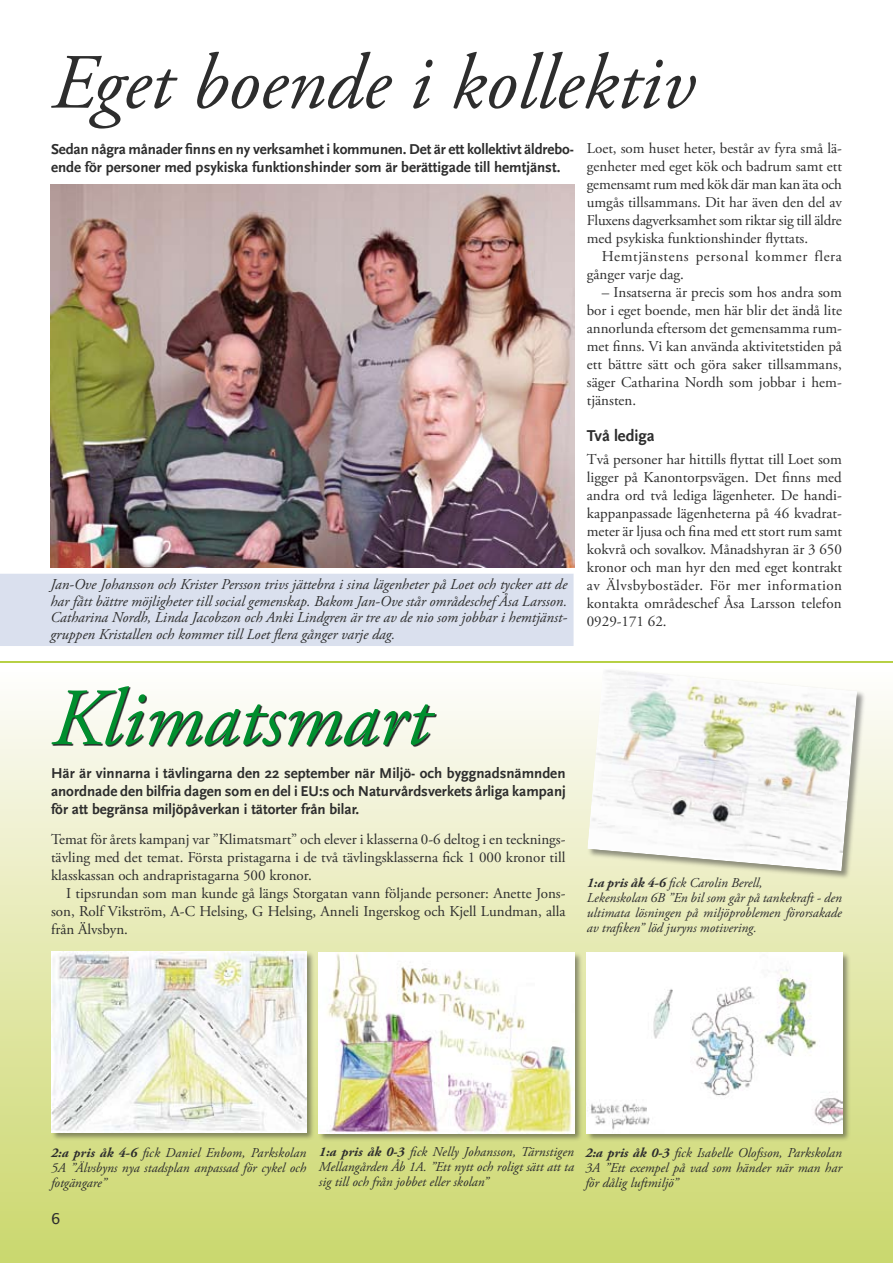
<style>
.page{position:relative;width:893px;height:1263px;background:#fff}
.page>*{position:absolute;margin:0;border:0;box-sizing:border-box;transform-origin:0 0}
.t1{font:italic 81px "Adobe Garamond Pro";color:#008e2e}
.t2{font:italic 78px "Adobe Garamond Pro";color:#2d2d2d}
.t3{font:700 16.5px "Scala Sans";color:#2d2d2d}
.t4{font:15px/18px "Adobe Garamond Pro";color:#2d2d2d;text-align:justify}
.t5{font:700 15px/18px "Scala Sans";color:#2d2d2d}
.t6{font:italic 15px/16.5px "Adobe Garamond Pro";color:#2d2d2d;text-align:justify}
.t7{font:15px/18px "Adobe Garamond Pro";letter-spacing:.04em;color:#2d2d2d}
.t8{font:15px "Lucida Sans";color:#2d2d2d}
.t9{font:italic 13.5px/15px "Adobe Garamond Pro";color:#2d2d2d;text-align:justify}
.s1{font-weight:700}
</style>
<div class="page">
<div style="left:0;top:664px;width:892px;height:599px;background:linear-gradient(to bottom,#fefcfb,#cad769)"></div>
<div style="left:0;top:574px;width:574px;height:72px;background:#dae0ee"></div>
<hr style="left:0;top:661px;width:893px;height:2px;background:#a0c20a">
<img style="left:50px;top:185px;width:524px;height:383px">
<div style="left:586px;top:668px;width:280px;height:212px;background:#2d2d2d;opacity:.5"></div>
<img style="left:587px;top:669px;width:270px;height:202px">
<div style="left:50px;top:951px;width:266px;height:191px;background:#2d2d2d;opacity:.5"></div>
<img style="left:51px;top:951px;width:255px;height:181px">
<div style="left:318px;top:952px;width:266px;height:191px;background:#2d2d2d;opacity:.5"></div>
<img style="left:319px;top:953px;width:255px;height:180px">
<div style="left:586px;top:952px;width:265px;height:191px;background:#2d2d2d;opacity:.5"></div>
<img style="left:587px;top:953px;width:255px;height:180px">
<svg style="left:36px;top:669px;width:531px;height:106px;fill:#f9f9ed"></svg>
<h2 class="t2" style="left:51px;top:36px;width:645px">Eget boende i kollektiv</h2>
<p class="t5" style="left:51px;top:140px;width:525px">Sedan några månader finns en ny verksamhet i kommunen. Det är ett kollektivt äldrebo&shy;ende för personer med psykiska funktionshinder som är berättigade till hemtjänst.</p>
<p class="t6" style="left:50px;top:577px;width:518px">Jan-Ove Johansson och Krister Persson trivs jättebra i sina lägenheter på Loet och tycker att de har fått bättre möjligheter till social gemenskap. Bakom Jan-Ove står områdeschef Åsa Larsson.<br>Catharina Nordh, Linda Jacobzon och Anki Lindgren är tre av de nio som jobbar i hemtjänst&shy;gruppen Kristallen och kommer till Loet flera gånger varje dag.</p>
<p class="t4" style="left:587px;top:140px;width:257px">Loet, som huset heter, består av fyra små lä&shy;genheter med eget kök och badrum samt ett gemensamt rum med kök där man kan äta och umgås tillsammans. Dit har även den del av Fluxens dagverksamhet som riktar sig till äldre med psykiska funktionshinder flyttats.</p>
<p class="t7" style="left:587px;top:248px;width:257px;text-indent:15px">Hemtjänstens personal kommer flera gånger varje dag.</p>
<p class="t4" style="left:587px;top:284px;width:257px;text-indent:15px">– Insatserna är precis som hos andra som bor i eget boende, men här blir det ändå lite annorlunda eftersom det gemensamma rum&shy;met finns. Vi kan använda aktivitetstiden på ett bättre sätt och göra saker tillsammans, säger Catharina Nordh som jobbar i hem&shy;tjänsten.</p>
<p class="t3" style="left:587px;top:427px;width:69px">Två lediga</p>
<p class="t4" style="left:587px;top:451px;width:257px">Två personer har hittills flyttat till Loet som ligger på Kanontorpsvägen. Det finns med andra ord två lediga lägenheter. De handi&shy;kappanpassade lägenheterna på 46 kvadrat&shy;meter är ljusa och fina med ett stort rum samt kokvrå och sovalkov. Månadshyran är 3 650 kronor och man hyr den med eget kontrakt av Älvsbybostäder. För mer information kontakta områdeschef Åsa Larsson telefon 0929-171 62.</p>
<h1 class="t1" style="left:51px;top:670px;width:380px">Klimatsmart</h1>
<p class="t5" style="left:51px;top:764px;width:516px;text-align:justify">Här är vinnarna i tävlingarna den 22 september när Miljö- och byggnadsnämnden anordnade den bilfria dagen som en del i EU:s och Naturvårdsverkets årliga kampanj för att begränsa miljöpåverkan i tätorter från bilar.</p>
<p class="t4" style="left:51px;top:830px;width:516px">Temat för årets kampanj var ”Klimatsmart” och elever i klasserna 0-6 deltog i en tecknings&shy;tävling med det temat. Första pristagarna i de två tävlingsklasserna fick 1 000 kronor till klasskassan och andrapristagarna 500 kronor.</p>
<p class="t4" style="left:51px;top:884px;width:516px;text-indent:15px">I tipsrundan som man kunde gå längs Storgatan vann följande personer: Anette Jons&shy;son, Rolf Vikström, A-C Helsing, G Helsing, Anneli Ingerskog och Kjell Lundman, alla från Älvsbyn.</p>
<p class="t9" style="left:587px;top:875px;width:257px;text-align:left"><span class="s1">1:a pris åk 4-6</span> fick Carolin Berell,<br>Lekenskolan 6B ”En bil som går på tankekraft - den ultimata lösningen på miljöproblemen förorsakade av trafiken” löd juryns motivering.</p>
<p class="t9" style="left:51px;top:1145px;width:257px"><span class="s1">2:a pris åk 4-6</span> fick Daniel Enbom, Parkskolan 5A ”Älvsbyns nya stadsplan anpassad för cykel och fotgängare”</p>
<p class="t9" style="left:319px;top:1144px;width:257px"><span class="s1">1:a pris åk 0-3</span> fick Nelly Johansson, Tärnstigen Mellangården Åb 1A. ”Ett nytt och roligt sätt att ta sig till och från jobbet eller skolan”</p>
<p class="t9" style="left:585px;top:1145px;width:258px"><span class="s1">2:a pris åk 0-3</span> fick Isabelle Olofsson, Parkskolan 3A ”Ett exempel på vad som händer när man har för dålig luftmiljö”</p>
<p class="t8" style="left:51px;top:1209px;width:11px">6</p>
</div>
